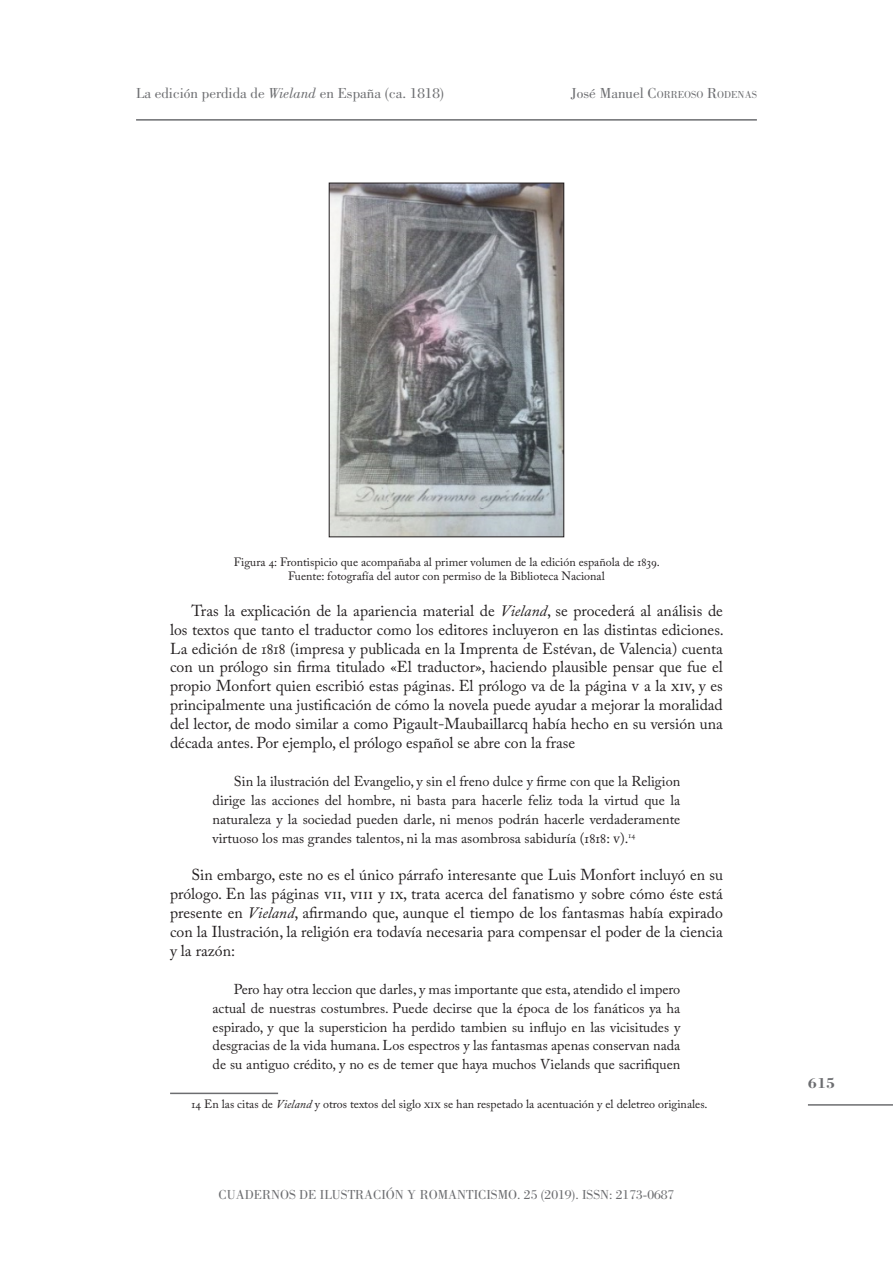
<style>
.page{position:relative;width:893px;height:1263px;background:#fff}
.page>*{position:absolute;margin:0;border:0;box-sizing:border-box;transform-origin:0 0}
.Texto{font:15.75px/18.9px "Adobe Caslon Pro";color:#231f20;text-align:justify}
.t1{font:15px "Bodoni Std";color:#6c6d70}
.t2{font:700 15px "Bodoni Std";color:#6c6d70}
.Cita{font:14.25px/18.9px "Adobe Caslon Pro";color:#231f20;text-align:justify}
.t3{font:13.5px "Bodoni Std";color:#6c6d70}
.Notas{font:12px/14.4px "Adobe Caslon Pro";color:#231f20;text-align:center}
.t4{font:10.5px "Bodoni Std";color:#6c6d70}
.s1{font-style:italic}
.s2{font-size:15px}
</style>
<div class="page">
<hr style="left:136px;top:119px;width:621px;height:2px;background:#6c6d70">
<hr style="left:808px;top:1104px;width:85px;height:2px;background:#6c6d70">
<img style="left:331px;top:185px;width:231px;height:350px">
<div style="left:329px;top:183px;width:235px;height:354px;border:1px solid #231f20"></div>
<hr style="left:170px;top:1092px;width:108px;height:2px;background:#6c6d70">
<p class="t1" style="left:136px;top:85px;width:309px">La edición perdida de <span class="s1">Wieland</span> en España (ca. 1818)</p>
<p class="t4" style="left:571px;top:88px;width:187px"><span class="s2">José Manuel</span> <span class="s2">C</span>ORREOSO <span class="s2">R</span>ODENAS</p>
<p class="Notas" style="left:234px;top:554px;width:428px">Figura 4: Frontispicio que acompañaba al primer volumen de la edición española de 1839.<br>Fuente: fotografía del autor con permiso de la Biblioteca Nacional</p>
<p class="Texto" style="left:170px;top:601px;width:555px;text-indent:21px">Tras la explicación de la apariencia material de <span class="s1">Vieland</span>, se procederá al análisis de los textos que tanto el traductor como los editores incluyeron en las distintas ediciones.<br>La edición de 1818 (impresa y publicada en la Imprenta de Estévan, de Valencia) cuenta con un prólogo sin firma titulado «El traductor», haciendo plausible pensar que fue el propio Monfort quien escribió estas páginas. El prólogo va de la página v a la xiv, y es principalmente una justificación de cómo la novela puede ayudar a mejorar la moralidad del lector, de modo similar a como Pigault-Maubaillarcq había hecho en su versión una década antes. Por ejemplo, el prólogo español se abre con la frase</p>
<p class="Cita" style="left:213px;top:771px;width:469px;text-indent:21px">Sin la ilustración del Evangelio, y sin el freno dulce y firme con que la Religion dirige las acciones del hombre, ni basta para hacerle feliz toda la virtud que la naturaleza y la sociedad pueden darle, ni menos podrán hacerle verdaderamente virtuoso los mas grandes talentos, ni la mas asombrosa sabiduría (1818: v).<sup>14</sup></p>
<p class="Texto" style="left:170px;top:865px;width:554px;text-indent:21px">Sin embargo, este no es el único párrafo interesante que Luis Monfort incluyó en su prólogo. En las páginas vii, viii y ix, trata acerca del fanatismo y sobre cómo éste está presente en <span class="s1">Vieland</span>, afirmando que, aunque el tiempo de los fantasmas había expirado con la Ilustración, la religión era todavía necesaria para compensar el poder de la ciencia y la razón:</p>
<p class="Cita" style="left:213px;top:979px;width:469px;text-indent:21px">Pero hay otra leccion que darles, y mas importante que esta, atendido el impero actual de nuestras costumbres. Puede decirse que la época de los fanáticos ya ha espirado, y que la supersticion ha perdido tambien su influjo en las vicisitudes y desgracias de la vida humana. Los espectros y las fantasmas apenas conservan nada de su antiguo crédito, y no es de temer que haya muchos Vielands que sacrifiquen</p>
<p class="Notas" style="left:191px;top:1096px;width:518px">14 En las citas de <span class="s1">Vieland</span> y otros textos del siglo xix se han respetado la acentuación y el deletreo originales.</p>
<p class="t3" style="left:219px;top:1187px;width:457px">CUADERNOS DE ILUSTRACIÓN Y ROMANTICISMO. 25 (2019). ISSN: 2173-0687</p>
<p class="t2" style="left:808px;top:1074px;width:29px">615</p>
</div>
